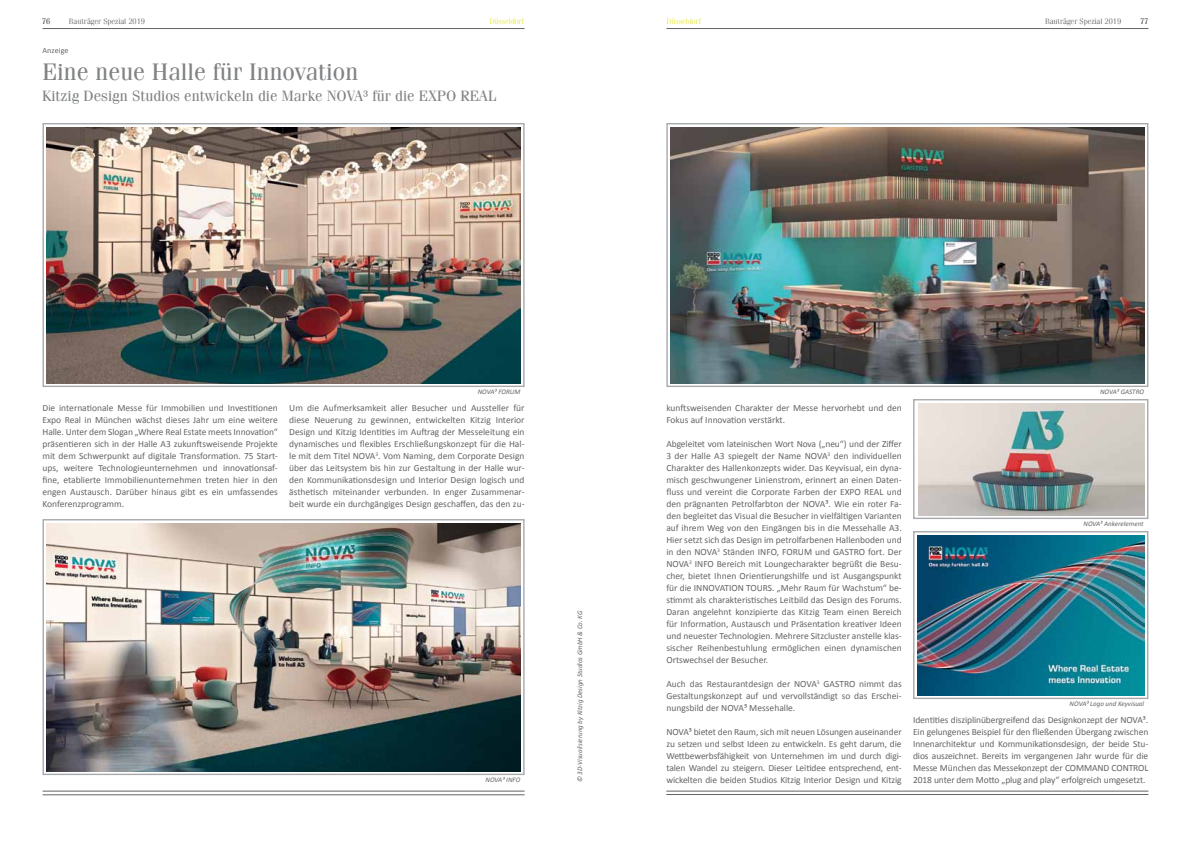
<style>
.page{position:relative;width:1191px;height:842px;background:#fff}
.page>*{position:absolute;margin:0;border:0;box-sizing:border-box;transform-origin:0 0}
.t1{font:24px "Fenice Std";color:#808284}
.t2{font:15px "Fenice Std";color:#808284}
.t3{font:9.5px/12px "Calibri";color:#636466;text-align:justify}
.t4{font:300 8px "Fenice Std";color:#4d4d4f}
.t5{font:300 8px "Fenice Std";color:#e0e31c}
.t6{font:8px "Calibri";letter-spacing:.005em;color:#636466}
.t7{font:300 8px "Fenice Std";color:#636466}
.t8{font:italic 7px "Calibri";color:#636466}
</style>
<div class="page">
<hr style="left:43px;top:794px;width:481px;height:1px;background:#636466">
<hr style="left:43px;top:791px;width:481px;height:1px;background:#636466">
<hr style="left:666px;top:794px;width:482px;height:1px;background:#636466">
<hr style="left:666px;top:791px;width:482px;height:1px;background:#636466">
<hr style="left:43px;top:28px;width:481px;height:1px;background:#636466">
<hr style="left:666px;top:28px;width:482px;height:1px;background:#636466">
<img style="left:42px;top:123px;width:483px;height:264px">
<img style="left:42px;top:519px;width:483px;height:256px">
<img style="left:666px;top:123px;width:483px;height:264px">
<img style="left:913px;top:399px;width:236px;height:120px">
<img style="left:913px;top:531px;width:236px;height:168px">
<p class="t7" style="left:42px;top:18px;width:10px">76</p>
<p class="t4" style="left:69px;top:18px;width:78px">Bauträger Spezial 2019</p>
<p class="t4" style="left:1045px;top:18px;width:78px">Bauträger Spezial 2019</p>
<p class="t7" style="left:1140px;top:18px;width:10px">77</p>
<p class="t5" style="left:489px;top:18px;width:36px">Düsseldorf</p>
<p class="t5" style="left:666px;top:18px;width:36px">Düsseldorf</p>
<p class="t6" style="left:43px;top:45px;width:27px">Anzeige</p>
<h1 class="t1" style="left:43px;top:57px;width:317px">Eine neue Halle für Innovation</h1>
<h2 class="t2" style="left:43px;top:86px;width:455px">Kitzig Design Studios entwickeln die Marke NOVA³ für die EXPO REAL</h2>
<p class="t8" style="left:478px;top:389px;width:44px">NOVA³ FORUM</p>
<p class="t3" style="left:43px;top:402px;width:237px">Die internationale Messe für Immobilien und Investitionen Expo Real in München wächst dieses Jahr um eine weitere Halle. Unter dem Slogan „Where Real Estate meets Innovation“ präsentieren sich in der Halle A3 zukunftsweisende Projekte mit dem Schwerpunkt auf digitale Transformation. 75 Start&shy;ups, weitere Technologieunternehmen und innovationsaf&shy;fine, etablierte Immobilienunternehmen treten hier in den engen Austausch. Darüber hinaus gibt es ein umfassendes Konferenzprogramm.</p>
<p class="t3" style="left:289px;top:402px;width:237px">Um die Aufmerksamkeit aller Besucher und Aussteller für diese Neuerung zu gewinnen, entwickelten Kitzig Interior Design und Kitzig Identities im Auftrag der Messeleitung ein dynamisches und flexibles Erschließungskonzept für die Hal&shy;le mit dem Titel NOVA<sup>3</sup>. Vom Naming, dem Corporate Design über das Leitsystem bis hin zur Gestaltung in der Halle wur&shy;den Kommunikationsdesign und Interior Design logisch und ästhetisch miteinander verbunden. In enger Zusammenar&shy;beit wurde ein durchgängiges Design geschaffen, das den zu-</p>
<p class="t8" style="left:485px;top:777px;width:36px">NOVA³ INFO</p>
<p class="t8" style="left:575px;top:782px;width:173px;rotate:-90deg">© 3D-Visualisierung by Kitzig Design Studios GmbH &amp; Co. KG</p>
<p class="t3" style="left:666px;top:402px;width:237px">kunftsweisenden Charakter der Messe hervorhebt und den<br>Fokus auf Innovation verstärkt.</p>
<p class="t3" style="left:666px;top:438px;width:237px">Abgeleitet vom lateinischen Wort Nova („neu“) und der Ziffer 3 der Halle A3 spiegelt der Name NOVA<sup>3</sup> den individuellen Charakter des Hallenkonzepts wider. Das Keyvisual, ein dyna&shy;misch geschwungener Linienstrom, erinnert an einen Daten&shy;fluss und vereint die Corporate Farben der EXPO REAL und den prägnanten Petrolfarbton der NOVA³. Wie ein roter Fa&shy;den begleitet das Visual die Besucher in vielfältigen Varianten auf ihrem Weg von den Eingängen bis in die Messehalle A3.<br>Hier setzt sich das Design im petrolfarbenen Hallenboden und in den NOVA<sup>3</sup> Ständen INFO, FORUM und GASTRO fort. Der NOVA<sup>3</sup> INFO Bereich mit Loungecharakter begrüßt die Besu&shy;cher, bietet Ihnen Orientierungshilfe und ist Ausgangspunkt für die INNOVATION TOURS. „Mehr Raum für Wachstum“ be&shy;stimmt als charakteristisches Leitbild das Design des Forums.<br>Daran angelehnt konzipierte das Kitzig Team einen Bereich für Information, Austausch und Präsentation kreativer Ideen und neuester Technologien. Mehrere Sitzcluster anstelle klas&shy;sischer Reihenbestuhlung ermöglichen einen dynamischen Ortswechsel der Besucher.</p>
<p class="t3" style="left:666px;top:678px;width:237px">Auch das Restaurantdesign der NOVA<sup>3</sup> GASTRO nimmt das Gestaltungskonzept auf und vervollständigt so das Erschei&shy;nungsbild der NOVA³ Messehalle.</p>
<p class="t3" style="left:666px;top:726px;width:237px">NOVA³ bietet den Raum, sich mit neuen Lösungen auseinander zu setzen und selbst Ideen zu entwickeln. Es geht darum, die Wettbewerbsfähigkeit von Unternehmen im und durch digi&shy;talen Wandel zu steigern. Dieser Leitidee entsprechend, ent&shy;wickelten die beiden Studios Kitzig Interior Design und Kitzig</p>
<p class="t8" style="left:1100px;top:389px;width:45px">NOVA³ GASTRO</p>
<p class="t8" style="left:1083px;top:521px;width:62px">NOVA³ Ankerelement</p>
<p class="t8" style="left:1069px;top:701px;width:76px">NOVA³ Logo und Keyvisual</p>
<p class="t3" style="left:913px;top:714px;width:237px">Identities disziplinübergreifend das Designkonzept der NOVA³.<br>Ein gelungenes Beispiel für den fließenden Übergang zwischen Innenarchitektur und Kommunikationsdesign, der beide Stu&shy;dios auszeichnet. Bereits im vergangenen Jahr wurde für die Messe München das Messekonzept der COMMAND CONTROL 2018 unter dem Motto „plug and play“ erfolgreich umgesetzt.</p>
</div>
